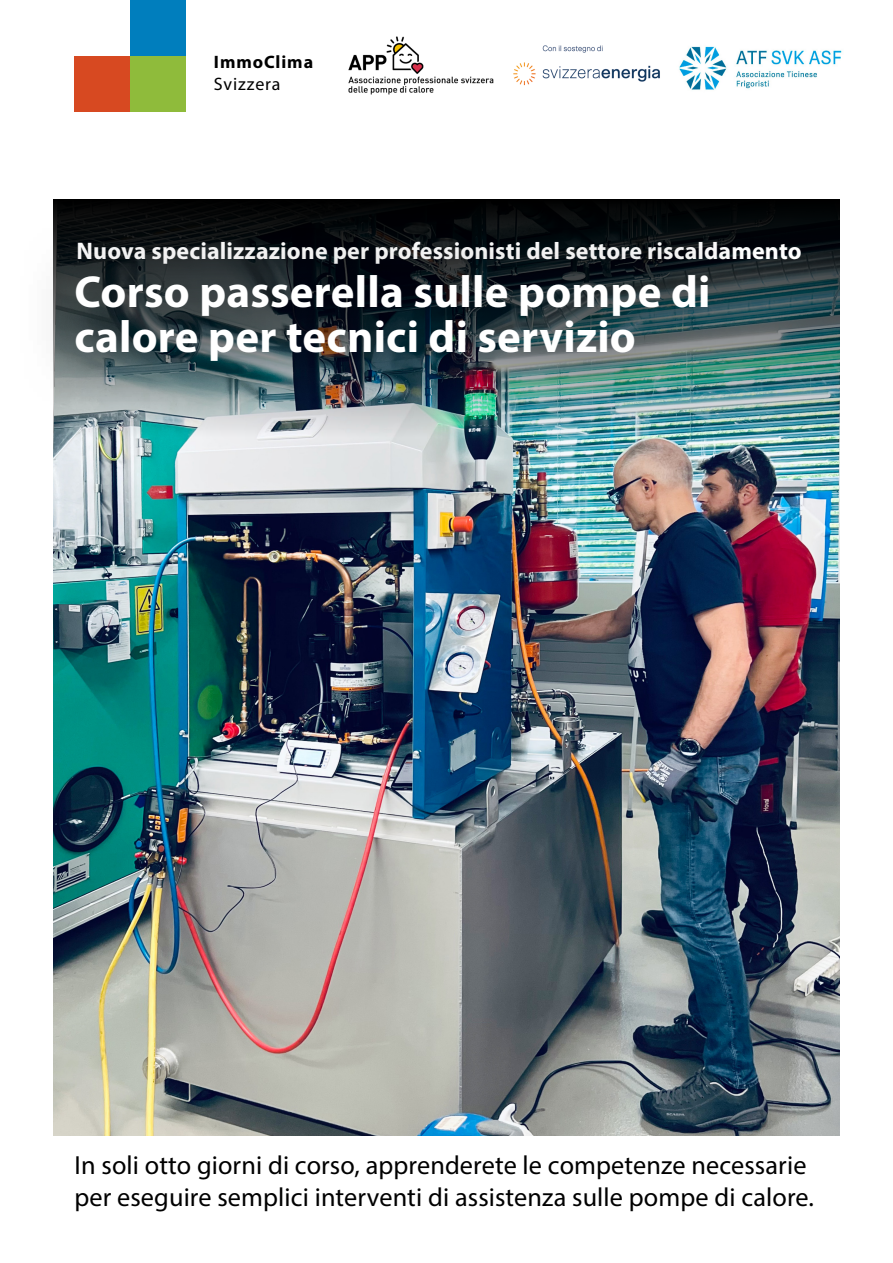
<style>
.page{position:relative;width:893px;height:1263px;background:#fff}
.page>*{position:absolute;margin:0;border:0;box-sizing:border-box;transform-origin:0 0}
.t1{font:700 45px/45px "Myriad Pro";letter-spacing:.005em;color:#fff}
.t2{font:26.25px/31.5px "Myriad Pro";letter-spacing:.005em;color:#000}
.t3{font:700 24px "Myriad Pro";letter-spacing:.005em;color:#fff}
.t4{font:700 18px "Myriad Pro";letter-spacing:.05em;color:#000}
.t5{font:18px "Myriad Pro";letter-spacing:.05em;color:#000}
</style>
<div class="page">
<img style="left:53px;top:437px;width:787px;height:698px">
<img style="left:53px;top:199px;width:787px;height:238px">
<div style="left:130px;top:0;width:56px;height:56px;background:#007ebd"></div>
<div style="left:74px;top:56px;width:56px;height:56px;background:#d74921"></div>
<div style="left:130px;top:56px;width:56px;height:56px;background:#8fbb3b"></div>
<div style="left:19px;top:220px;width:746px;height:193px;background:#000;opacity:.8"></div>
<img style="left:348px;top:36px;width:146px;height:59px">
<img style="left:513px;top:45px;width:147px;height:41px">
<img style="left:679px;top:46px;width:163px;height:44px">
<p class="t4" style="left:214px;top:50px;width:101px">ImmoClima</p>
<p class="t5" style="left:214px;top:72px;width:68px">Svizzera</p>
<p class="t3" style="left:77px;top:235px;width:727px">Nuova specializzazione per professionisti del settore riscaldamento</p>
<h1 class="t1" style="left:74px;top:268px;width:638px">Corso passerella sulle pompe di calore per tecnici di servizio</h1>
<p class="t2" style="left:74px;top:1149px;width:741px">In soli otto giorni di corso, apprenderete le competenze necessarie per eseguire semplici interventi di assistenza sulle pompe di calore.</p>
</div>
